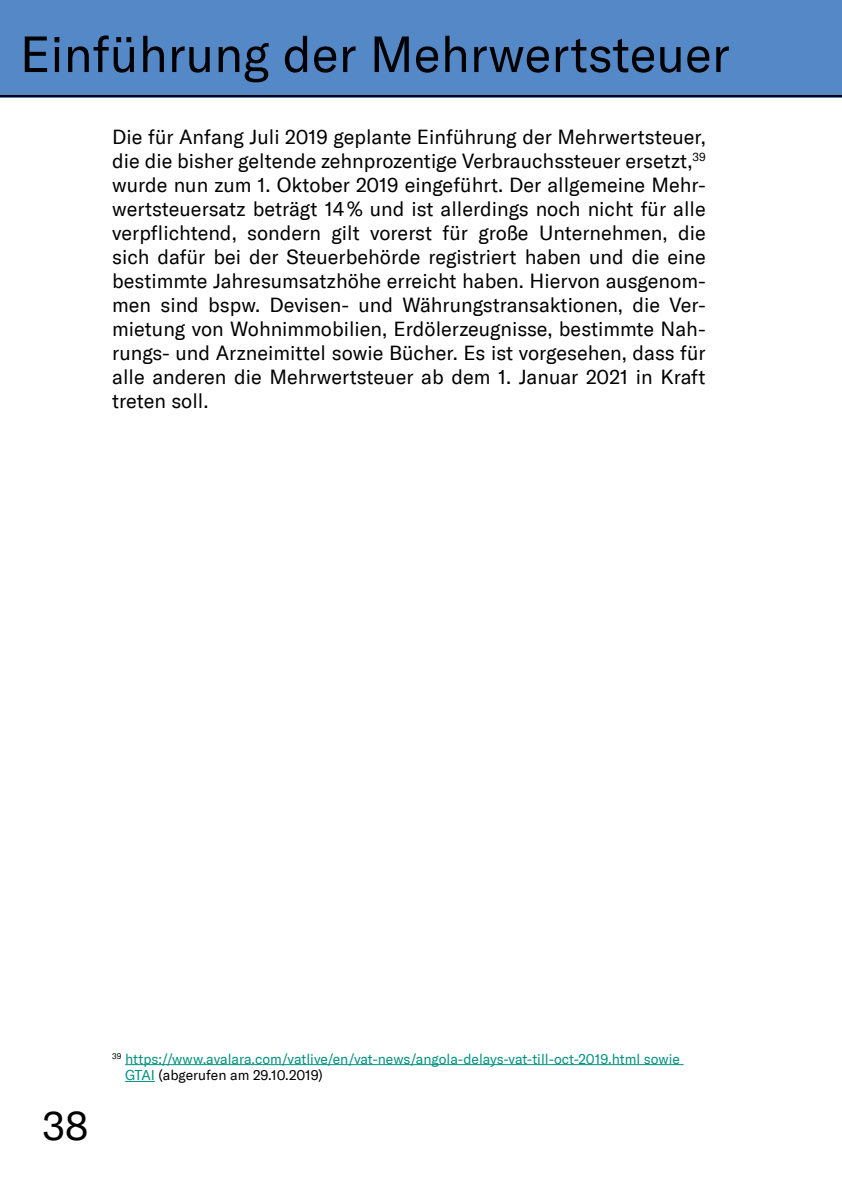
<style>
.page{position:relative;width:842px;height:1191px;background:#fff}
.page>*{position:absolute;margin:0;border:0;box-sizing:border-box;transform-origin:0 0}
.t1{font:50px "GT America";color:#000}
.t2{font:40px "GT America";color:#000}
.t3{font:20px/24px "GT America";color:#000;text-align:justify}
.t4{font:14px/16.8px "GT America";color:#00927f}
.s1{color:#000}
</style>
<div class="page">
<div style="left:0;top:0;width:842px;height:97px;background:#5488c7"></div>
<hr style="left:0;top:95px;width:842px;height:2px;background:#000">
<hr style="left:125px;top:1064px;width:559px;height:1px;background:#00927f">
<hr style="left:125px;top:1081px;width:30px;height:1px;background:#00927f">
<h1 class="t1" style="left:20px;top:25px;width:711px">Einführung der Mehrwertsteuer</h1>
<p class="t3" style="left:112px;top:125px;width:595px">Die für Anfang Juli 2019 geplante Einführung der Mehrwertsteuer, die die bisher geltende zehnprozentige Verbrauchssteuer ersetzt,<sup>39 </sup>wurde nun zum 1. Oktober 2019 eingeführt. Der allgemeine Mehr&shy;wertsteuersatz beträgt 14 % und ist allerdings noch nicht für alle verpflichtend, sondern gilt vorerst für große Unternehmen, die sich dafür bei der Steuerbehörde registriert haben und die eine bestimmte Jahresumsatzhöhe erreicht haben. Hiervon ausgenom&shy;men sind bspw. Devisen- und Währungstransaktionen, die Ver&shy;mietung von Wohnimmobilien, Erdölerzeugnisse, bestimmte Nah&shy;rungs- und Arzneimittel sowie Bücher. Es ist vorgesehen, dass für alle anderen die Mehrwertsteuer ab dem 1. Januar 2021 in Kraft treten soll.</p>
<h2 class="t2" style="left:42px;top:1102px;width:47px">38</h2>
<p class="t4" style="left:125px;top:1050px;width:556px;text-indent:-13px"><sup>39</sup> https://www.avalara.com/vatlive/en/vat-news/angola-delays-vat-till-oct-2019.html sowie<br>GTAI <span class="s1">(abgerufen am 29.10.2019)</span></p>
</div>
